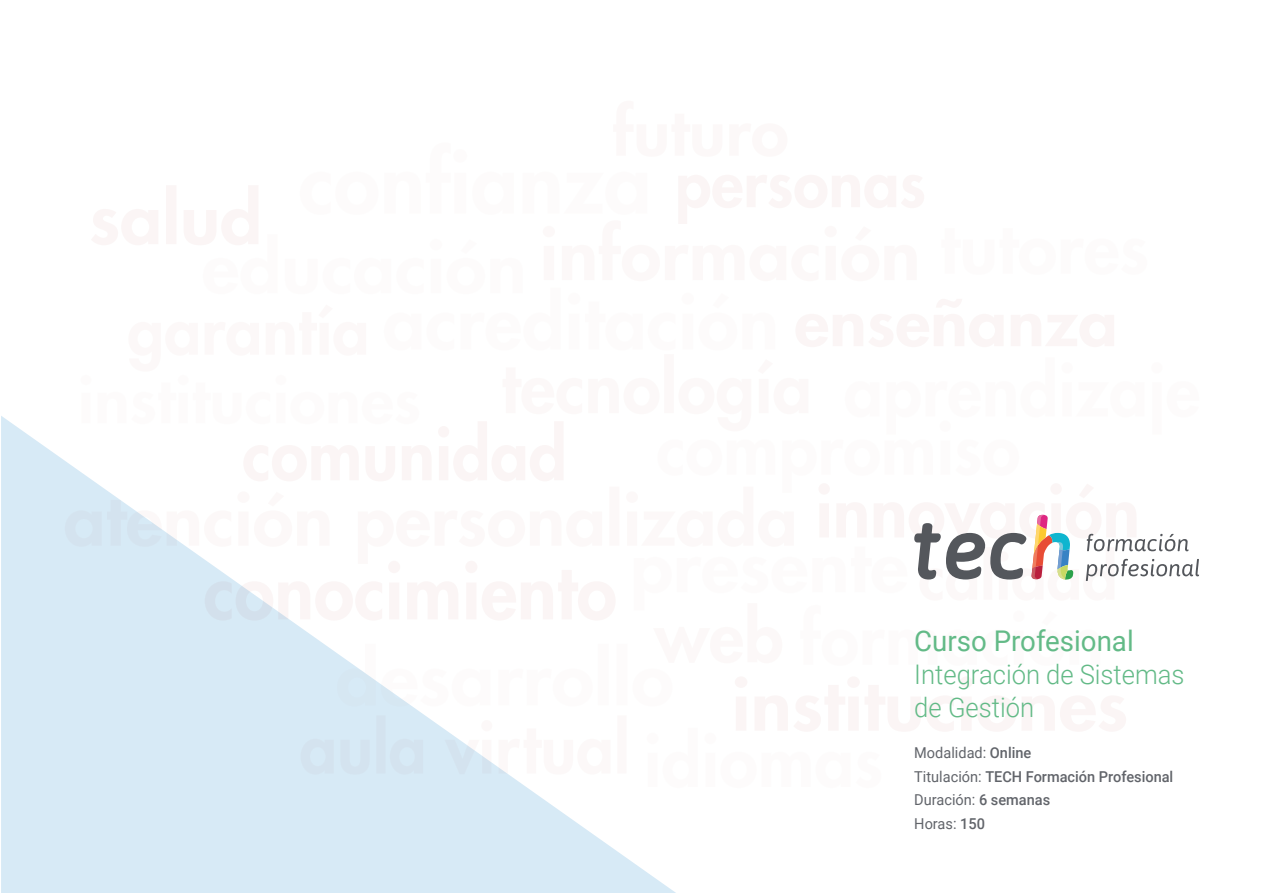
<style>
.page{position:relative;width:1263px;height:893px;background:#fff}
.page>*{position:absolute;margin:0;border:0;box-sizing:border-box;transform-origin:0 0}
.t1{font:28.5px "Roboto";color:#63ba87}
.t2{font:300 27px/33px "Roboto";color:#63ba87;scale:.95 1}
.t3{font:500 15px/23.7px "Roboto";color:#61646a}
.s1{font-weight:400}
</style>
<div class="page">
<svg style="left:1px;top:416px;width:675px;height:477px;background:#daecf6"></svg>
<svg style="left:65px;top:416px;width:1134px;height:372px"></svg>
<h1 class="t1" style="left:914px;top:621px;width:221px">Curso Profesional</h1>
<h2 class="t2" style="left:914px;top:657px;width:286px">Integración de Sistemas de Gestión</h2>
<p class="t3" style="left:914px;top:740px;width:261px"><span class="s1">Modalidad:</span> Online<br><span class="s1">Titulación:</span> TECH Formación Profesional<br><span class="s1">Duración:</span> 6 semanas<br><span class="s1">Horas:</span> 150</p>
</div>
